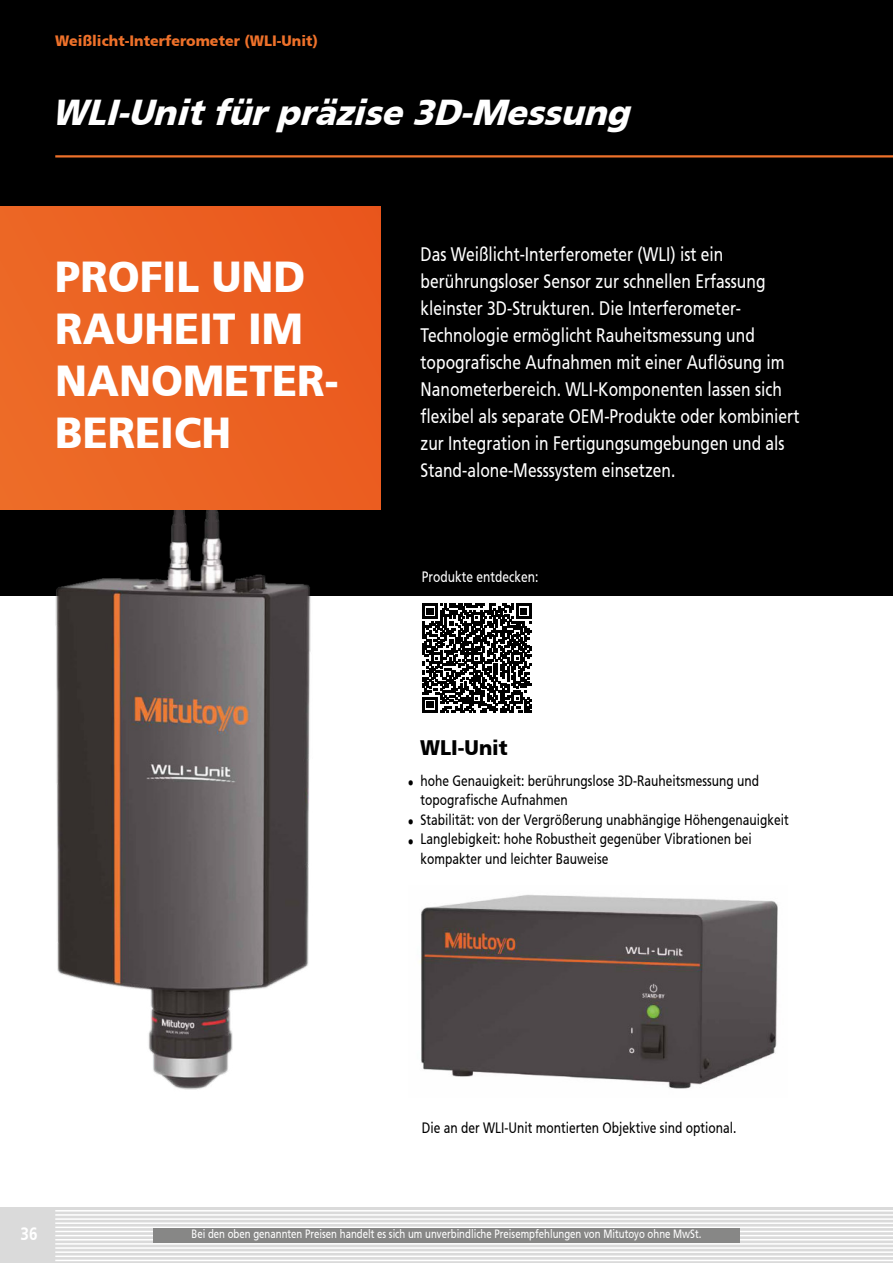
<style>
.page{position:relative;width:893px;height:1263px;background:#fff}
.page>*{position:absolute;margin:0;border:0;box-sizing:border-box;transform-origin:0 0}
.t1{font:900 43.2px/51.9px "Mitutoyo Frutiger";color:#fff}
.t2{font:italic 900 36px "Mitutoyo Frutiger";color:#fff}
.t3{font:900 21px "Mitutoyo Frutiger";color:#000}
.t4{font:19.5px/27px "Mitutoyo Frutiger";color:#fff}
.t5{font:700 18px "Mitutoyo Frutiger";color:#fff}
.t6{font:15px/19.5px "Mitutoyo Frutiger";color:#000}
.t7{font:900 15px "Mitutoyo Frutiger";color:#ee712a}
.t8{font:15px "Mitutoyo Frutiger";color:#fff}
.t9{font:12px "Mitutoyo Frutiger";color:#fff}
</style>
<div class="page">
<div style="left:0;top:1208px;width:55px;height:55px;background:#dadada"></div>
<div style="left:55px;top:1208px;width:838px;height:55px;background:#dadada"></div>
<hr style="left:55px;top:1210px;width:838px;height:1px;background:#fff">
<hr style="left:55px;top:1214px;width:838px;height:2px;background:#fff">
<hr style="left:55px;top:1218px;width:838px;height:2px;background:#fff">
<hr style="left:55px;top:1222px;width:838px;height:2px;background:#fff">
<hr style="left:55px;top:1226px;width:838px;height:2px;background:#fff">
<hr style="left:55px;top:1231px;width:838px;height:1px;background:#fff">
<hr style="left:55px;top:1235px;width:838px;height:1px;background:#fff">
<hr style="left:55px;top:1239px;width:838px;height:1px;background:#fff">
<hr style="left:55px;top:1243px;width:838px;height:1px;background:#fff">
<hr style="left:55px;top:1247px;width:838px;height:2px;background:#fff">
<hr style="left:55px;top:1251px;width:838px;height:2px;background:#fff">
<hr style="left:55px;top:1255px;width:838px;height:2px;background:#fff">
<hr style="left:55px;top:1260px;width:838px;height:1px;background:#fff">
<div style="left:153px;top:1228px;width:587px;height:14px;background:#878786"></div>
<div style="left:0;top:0;width:893px;height:595px;background:#000"></div>
<img style="left:44px;top:510px;width:283px;height:580px">
<div style="left:0;top:207px;width:380px;height:303px;background:#ec6223"></div>
<hr style="left:55px;top:155px;width:838px;height:2px;background:#ee712a">
<img style="left:419px;top:895px;width:359px;height:194px">
<svg style="left:422px;top:603px;width:110px;height:110px"></svg>
<p class="t7" style="left:55px;top:34px;width:264px">Weißlicht-Interferometer (WLI-Unit)</p>
<h2 class="t2" style="left:52px;top:98px;width:588px">WLI-Unitfürpräzise 3D-Messung</h2>
<h1 class="t1" style="left:55px;top:255px;width:285px">PROFIL UND<br>RAUHEIT IM<br>NANOMETER-<br>BEREICH</h1>
<p class="t4" style="left:421px;top:242px;width:380px">Das Weißlicht-Interferometer (WLI) ist ein berührungsloser Sensor zur schnellen Erfassung kleinster 3D-Strukturen. Die Interferometer-Technologie ermöglicht Rauheitsmessung und topografische Aufnahmen mit einer Auflösung im Nanometerbereich. WLI-Komponenten lassen sich flexibel als separate OEM-Produkte oder kombiniert zur Integration in Fertigungsumgebungen und als Stand-alone-Messsystem einsetzen.</p>
<p class="t8" style="left:422px;top:570px;width:118px">Produkte entdecken:</p>
<p class="t3" style="left:420px;top:739px;width:89px">WLI-Unit</p>
<p class="t6" style="left:421px;top:771px;width:340px;text-indent:-13px">• hohe Genauigkeit: berührungslose 3D-Rauheitsmessung und topografische Aufnahmen</p>
<p class="t6" style="left:408px;top:810px;width:383px">• Stabilität: von der Vergrößerung unabhängige Höhengenauigkeit</p>
<p class="t6" style="left:421px;top:830px;width:333px;text-indent:-13px">• Langlebigkeit: hohe Robustheit gegenüber Vibrationen bei kompakter und leichter Bauweise</p>
<p class="t6" style="left:422px;top:1119px;width:316px">Die an der WLI-Unit montierten Objektive sind optional.</p>
<p class="t5" style="left:21px;top:1226px;width:19px">36</p>
<p class="t9" style="left:191px;top:1228px;width:511px">Bei den oben genannten Preisen handelt es sich um unverbindliche Preisempfehlungen von Mitutoyo ohne MwSt.</p>
</div>
